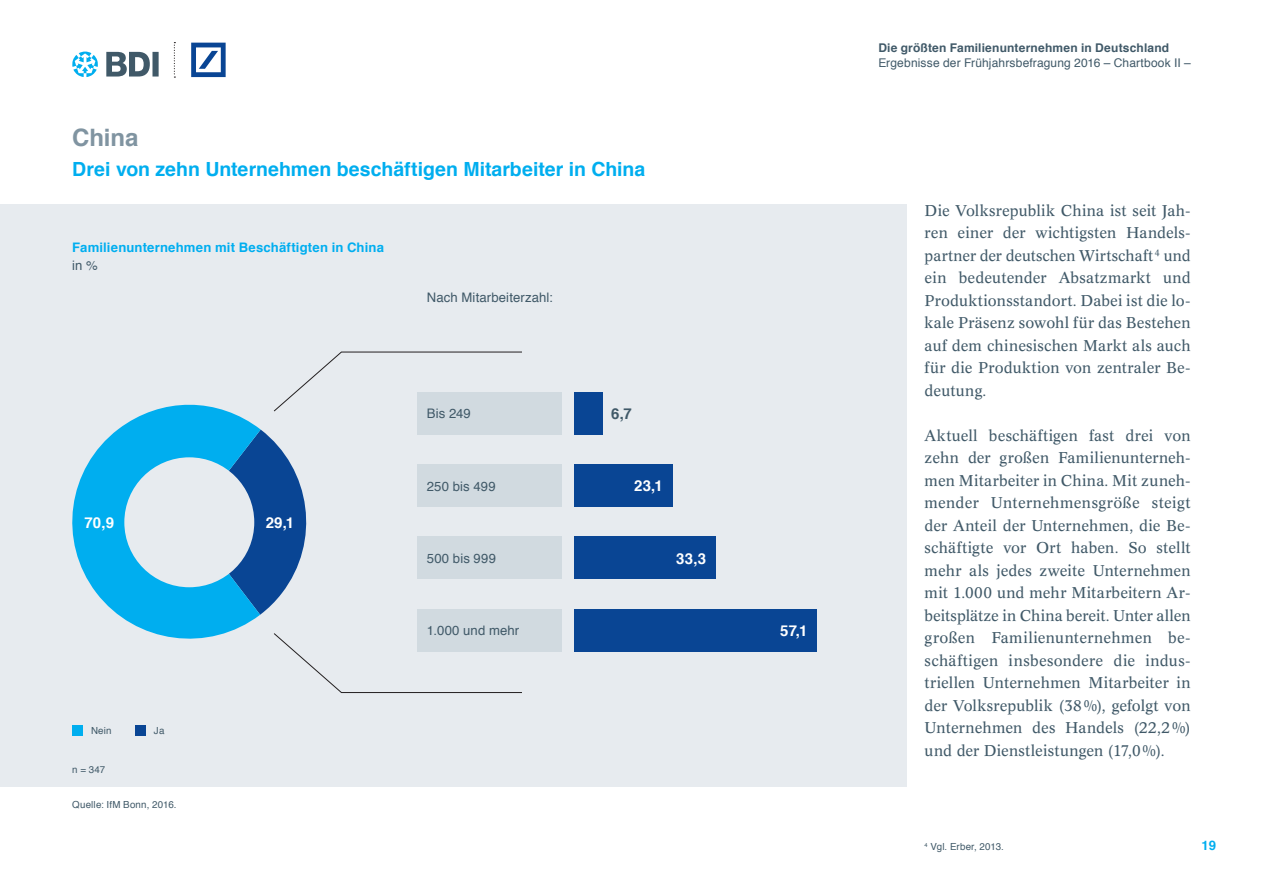
<style>
.page{position:relative;width:1263px;height:893px;background:#fff}
.page>*{position:absolute;margin:0;border:0;box-sizing:border-box;transform-origin:0 0}
.t1{font:700 24px "Helvetica";letter-spacing:-.01em;color:#8094a1}
.t2{font:700 19.5px "Helvetica";color:#00aeef}
.t3{font:15.3px/22.5px "Concorde BQ";letter-spacing:.005em;color:#405968;text-align:justify}
.t4{font:700 15px "Helvetica";letter-spacing:.015em;color:#fff}
.t5{font:700 15px "Helvetica";color:#405968}
.t6{font:13.2px "Helvetica";letter-spacing:.01em;color:#405968}
.t7{font:700 13.2px "Helvetica";letter-spacing:.01em;color:#00aeef}
.t8{font:12px "Helvetica";letter-spacing:.01em;color:#405968}
.t9{font:700 12px "Helvetica";letter-spacing:.015em;color:#405968}
.t10{font:9.75px "Helvetica";letter-spacing:.015em;color:#405968}
</style>
<div class="page">
<svg style="left:174px;top:42px;width:1px;height:36px"></svg>
<svg style="left:191px;top:43px;width:35px;height:34px"></svg>
<svg style="left:72px;top:52px;width:26px;height:25px"></svg>
<svg style="left:106px;top:52px;width:53px;height:25px"></svg>
<div style="left:0;top:204px;width:906px;height:583px;background:#e7ebef"></div>
<div style="left:417px;top:392px;width:144px;height:43px;background:#d1dae0"></div>
<div style="left:417px;top:464px;width:144px;height:43px;background:#d1dae0"></div>
<div style="left:417px;top:537px;width:144px;height:42px;background:#d1dae0"></div>
<div style="left:417px;top:609px;width:144px;height:42px;background:#d1dae0"></div>
<div style="left:574px;top:392px;width:29px;height:43px;background:#094594"></div>
<div style="left:574px;top:464px;width:98px;height:43px;background:#094594"></div>
<div style="left:574px;top:537px;width:142px;height:42px;background:#094594"></div>
<div style="left:574px;top:609px;width:243px;height:42px;background:#094594"></div>
<div style="left:135px;top:725px;width:11px;height:10px;background:#094594"></div>
<div style="left:72px;top:725px;width:11px;height:10px;background:#00aeef"></div>
<svg style="left:274px;top:351px;width:248px;height:61px"></svg>
<svg style="left:274px;top:633px;width:249px;height:60px"></svg>
<svg style="left:261px;top:430px;width:46px;height:184px"></svg>
<svg style="left:72px;top:404px;width:189px;height:235px;fill:#00aeef"></svg>
<div style="left:124px;top:457px;width:130px;height:130px;background:#e7ebef;border-radius:50%"></div>
<h1 class="t1" style="left:72px;top:118px;width:68px">China</h1>
<p class="t2" style="left:72px;top:154px;width:574px">Drei von zehn Unternehmen beschäftigen Mitarbeiter in China</p>
<p class="t7" style="left:72px;top:237px;width:313px">Familienunternehmen mit Beschäftigten in China</p>
<p class="t6" style="left:72px;top:255px;width:27px">in %</p>
<p class="t6" style="left:427px;top:287px;width:127px">Nach Mitarbeiterzahl:</p>
<p class="t4" style="left:84px;top:511px;width:31px">70,9</p>
<p class="t4" style="left:266px;top:511px;width:30px">29,1</p>
<p class="t10" style="left:91px;top:723px;width:22px">Nein</p>
<p class="t10" style="left:154px;top:723px;width:12px">Ja</p>
<p class="t10" style="left:72px;top:762px;width:34px">n = 347</p>
<p class="t10" style="left:72px;top:797px;width:104px">Quelle: IfM Bonn, 2016.</p>
<p class="t6" style="left:427px;top:403px;width:46px">Bis 249</p>
<p class="t5" style="left:611px;top:402px;width:22px">6,7</p>
<p class="t6" style="left:427px;top:476px;width:70px">250 bis 499</p>
<p class="t4" style="left:634px;top:474px;width:30px">23,1</p>
<p class="t6" style="left:427px;top:548px;width:71px">500 bis 999</p>
<p class="t4" style="left:676px;top:546px;width:31px">33,3</p>
<p class="t6" style="left:427px;top:620px;width:94px">1.000 und mehr</p>
<p class="t4" style="left:780px;top:618px;width:29px">57,1</p>
<p class="t9" style="left:878px;top:38px;width:292px">Die größten Familienunternehmen in Deutschland</p>
<p class="t8" style="left:878px;top:53px;width:314px">Ergebnisse der Frühjahrsbefragung 2016 – Chartbook II –</p>
<p class="t3" style="left:925px;top:199px;width:268px">Die Volksrepublik China ist seit Jah&shy;ren einer der wichtigsten Handels&shy;partner der deutschen Wirtschaft <sup>4</sup> und ein bedeutender Absatzmarkt und Produktionsstandort. Dabei ist die lo&shy;kale Präsenz sowohl für das Bestehen auf dem chinesischen Markt als auch für die Produktion von zentraler Be&shy;deutung.</p>
<p class="t3" style="left:925px;top:424px;width:268px">Aktuell beschäftigen fast drei von zehn der großen Familienunterneh&shy;men Mitarbeiter in China. Mit zuneh&shy;mender Unternehmensgröße steigt der Anteil der Unternehmen, die Be&shy;schäftigte vor Ort haben. So stellt mehr als jedes zweite Unternehmen mit 1.000 und mehr Mitarbeitern Ar&shy;beitsplätze in China bereit. Unter allen großen Familienunternehmen be&shy;schäftigen insbesondere die indus&shy;triellen Unternehmen Mitarbeiter in der Volksrepublik (38%), gefolgt von Unternehmen des Handels (22,2%) und der Dienstleistungen (17,0%).</p>
<p class="t10" style="left:925px;top:839px;width:79px"><sup>4</sup> Vgl. Erber, 2013.</p>
<p class="t7" style="left:1201px;top:835px;width:16px">19</p>
</div>
